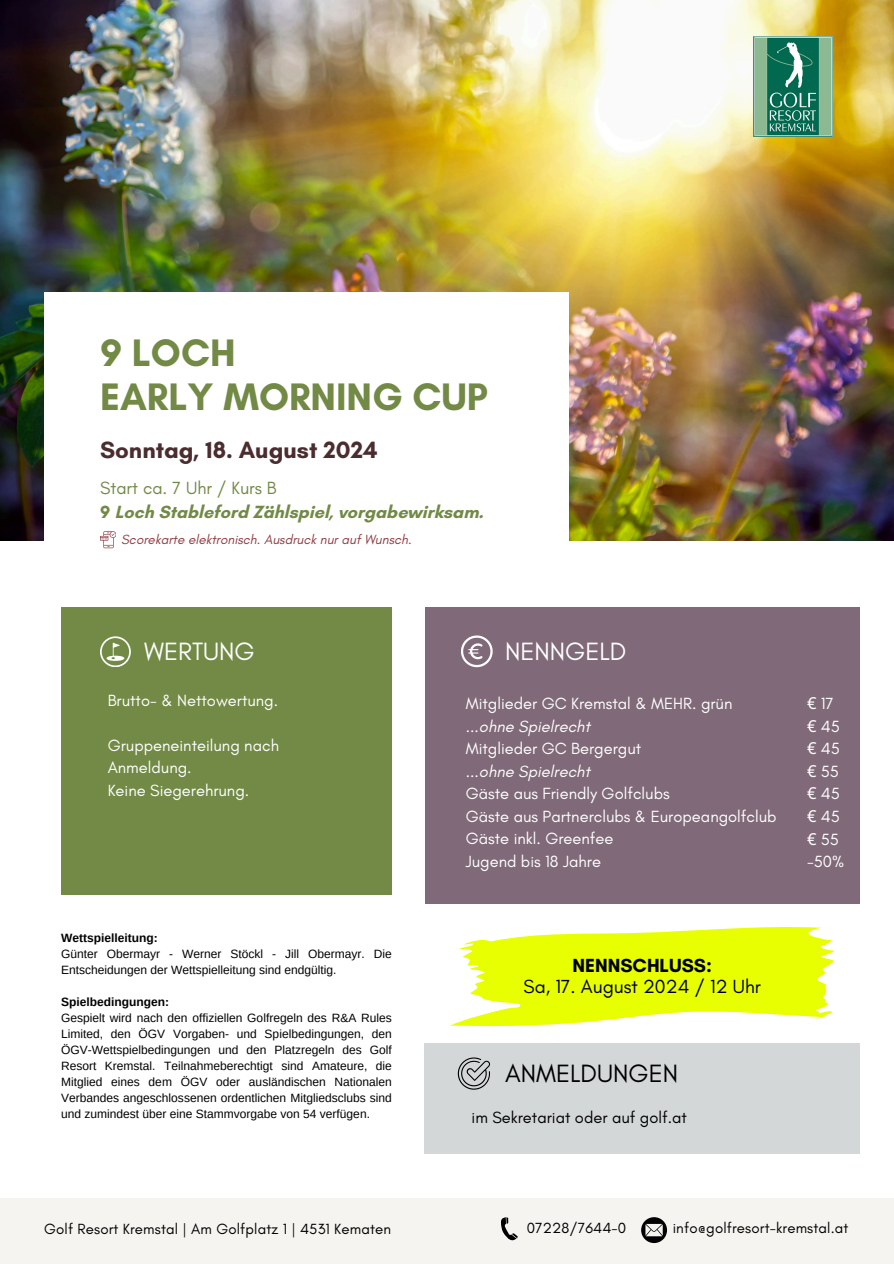
<style>
.page{position:relative;width:894px;height:1264px;background:#fff}
.page>*{position:absolute;margin:0;border:0;box-sizing:border-box;transform-origin:0 0}
.t1{font:700 39px "Glacial Indifference";color:#728a46}
.t2{font:25.5px "Glacial Indifference";color:#fff}
.t3{font:25.5px "Glacial Indifference";color:#000}
.t4{font:700 24px "Glacial Indifference";color:#4b2c2f}
.t5{font:19.35px "Glacial Indifference";color:#000}
.t6{font:700 19.35px "Glacial Indifference";color:#000}
.t7{font:700 18px "Glacial Indifference";color:#728a46}
.t8{font:18px "Glacial Indifference";color:#728a46}
.t9{font:16.5px/22.5px "Glacial Indifference";color:#fff}
.t10{font:16.5px "Glacial Indifference";color:#000}
.t11{font:15px "Glacial Indifference";letter-spacing:.01em;color:#000}
.t12{font:italic 13.5px "Glacial Indifference";color:#8d3c43}
.t13{font:12px/16px "Arimo";color:#000}
.t14{font:700 12px "Arimo";color:#000}
.s1{font-style:italic}
.s2{font-family:"Noto Sans"}
</style>
<div class="page">
<div style="left:0;top:1198px;width:893px;height:65px;background:#f6f4f1"></div>
<svg style="left:501px;top:1217px;width:16px;height:23px"></svg>
<img style="left:0;top:0;width:893px;height:541px">
<div style="left:61px;top:606px;width:330px;height:288px;background:#728a46"></div>
<div style="left:44px;top:292px;width:524px;height:288px;background:#fff"></div>
<div style="left:424px;top:606px;width:435px;height:297px;background:#806978"></div>
<svg style="left:461px;top:635px;width:31px;height:32px"></svg>
<img style="left:752px;top:37px;width:80px;height:100px">
<svg style="left:450px;top:927px;width:385px;height:99px"></svg>
<svg style="left:641px;top:1217px;width:25px;height:25px"></svg>
<div style="left:424px;top:1043px;width:435px;height:110px;background:#d4d7d8"></div>
<svg style="left:457px;top:1057px;width:33px;height:32px"></svg>
<svg style="left:100px;top:531px;width:16px;height:17px"></svg>
<svg style="left:100px;top:636px;width:30px;height:30px"></svg>
<h4 class="t1" style="left:100px;top:329px;width:137px">9 LOCH</h4>
<p class="t1" style="left:100px;top:373px;width:389px">EARLY MORNING CUP</p>
<h4 class="t4" style="left:100px;top:435px;width:279px">Sonntag, 18. August 2024</h4>
<p class="t8" style="left:100px;top:477px;width:178px">Start ca. 7 Uhr / Kurs B</p>
<p class="t7" style="left:100px;top:500px;width:385px">9 Loch Stableford Zählspiel, vorgabewirksam.</p>
<h1 class="t12" style="left:121px;top:531px;width:292px">Scorekarte elektronisch. Ausdruck nur auf Wunsch.</h1>
<p class="t2" style="left:144px;top:635px;width:112px">WERTUNG</p>
<p class="t9" style="left:108px;top:688px;width:172px">Brutto- &amp; Nettowertung.</p>
<h5 class="t9" style="left:108px;top:733px;width:173px">Gruppeneinteilung nach<br>Anmeldung.<br>Keine Siegerehrung.</h5>
<p class="t14" style="left:61px;top:931px;width:98px">Wettspielleitung:</p>
<h5 class="t13" style="left:61px;top:946px;width:332px">Günter Obermayr - Werner Stöckl - Jill Obermayr. Die<br>Entscheidungen der Wettspielleitung sind endgültig.</h5>
<h5 class="t14" style="left:61px;top:995px;width:109px">Spielbedingungen:</h5>
<p class="t13" style="left:61px;top:1010px;width:332px;text-align:justify">Gespielt wird nach den offiziellen Golfregeln des R&amp;A Rules Limited, den ÖGV Vorgaben- und Spielbedingungen, den ÖGV-Wettspielbedingungen und den Platzregeln des Golf Resort Kremstal. Teilnahmeberechtigt sind Amateure, die Mitglied eines dem ÖGV oder ausländischen Nationalen Verbandes angeschlossenen ordentlichen Mitgliedsclubs sind und zumindest über eine Stammvorgabe von 54 verfügen.</p>
<h3 class="t11" style="left:44px;top:1219px;width:348px">Golf Resort Kremstal | Am Golfplatz 1 | 4531 Kematen</h3>
<h5 class="t2" style="left:505px;top:635px;width:123px">NENNGELD</h5>
<p class="t9" style="left:465px;top:692px;width:312px">Mitglieder GC Kremstal &amp; MEHR. grün <span class="s1">...ohne Spielrecht<br></span>Mitglieder GC Bergergut<br><span class="s1">...ohne Spielrecht<br></span>Gäste aus Friendly Golfclubs<br>Gäste aus Partnerclubs &amp; Europeangolfclub<br>Gäste inkl. Greenfee<br>Jugend bis 18 Jahre</p>
<p class="t9" style="left:806px;top:692px;width:39px"><span class="s2">€</span> 17 <span class="s2">€</span> 45 <span class="s2">€</span> 45 <span class="s2">€</span> 55 <span class="s2">€</span> 45 <span class="s2">€</span> 45 <span class="s2">€</span> 55 -50%</p>
<p class="t6" style="left:572px;top:953px;width:141px">NENNSCHLUSS:</p>
<p class="t5" style="left:523px;top:974px;width:239px">Sa, 17. August 2024 / 12 Uhr</p>
<p class="t3" style="left:505px;top:1057px;width:175px">ANMELDUNGEN</p>
<p class="t10" style="left:471px;top:1107px;width:217px">im Sekretariat oder auf golf.at</p>
<p class="t11" style="left:526px;top:1218px;width:101px">07228/7644-0</p>
<p class="t11" style="left:672px;top:1218px;width:177px">info@golfresort-kremstal.at</p>
</div>
